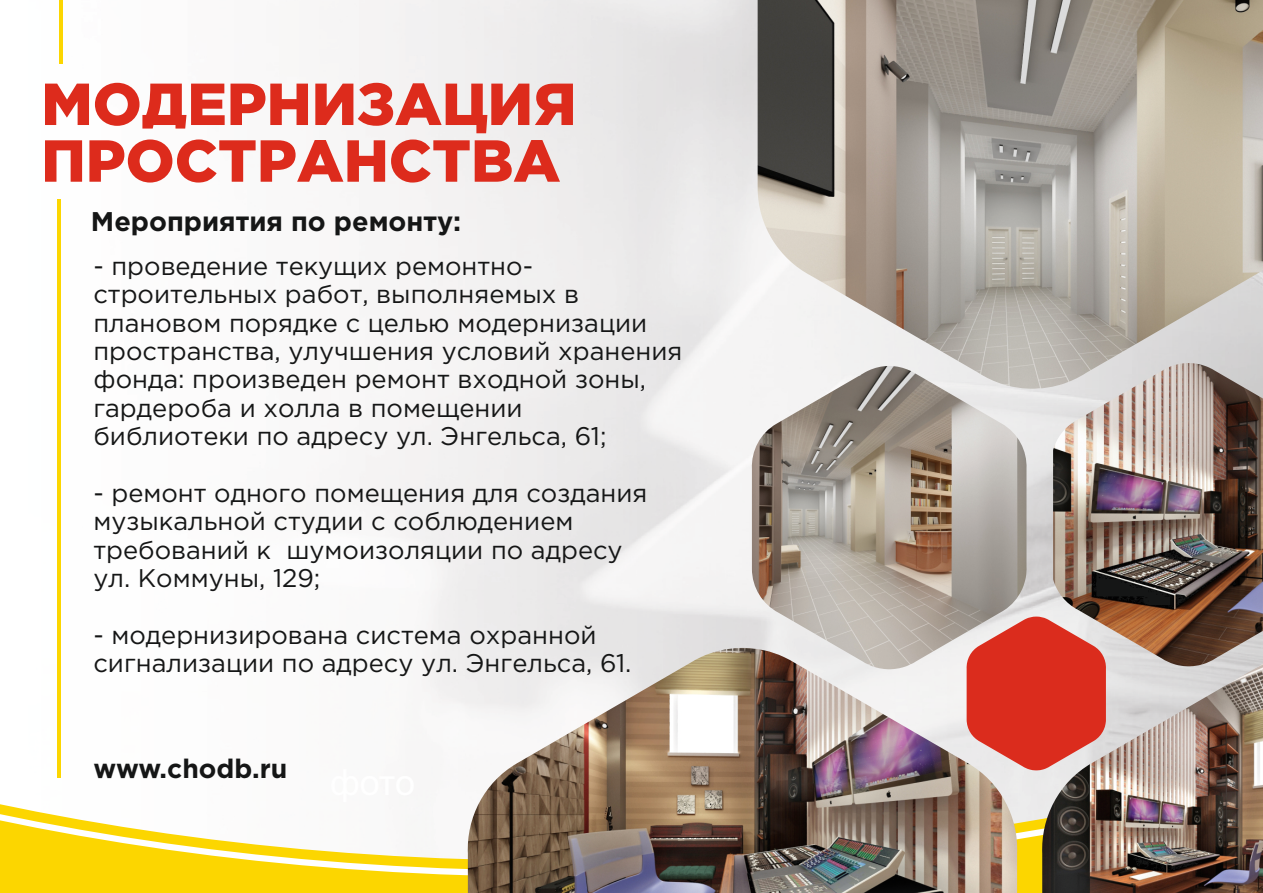
<style>
.page{position:relative;width:1263px;height:893px;background:#fff}
.page>*{position:absolute;margin:0;border:0;box-sizing:border-box;transform-origin:0 0}
.t1{font:700 27px "Gotham Pro";color:#151616}
.t2{font:700 26.55px "Gotham Pro";color:#151616}
.t3{font:25.5px/28.3px "Gotham Pro";color:#151616}
</style>
<div class="page">
<img style="left:59px;top:0;width:994px;height:709px">
<div style="left:0;top:877px;width:1041px;height:16px;background:#fcd600"></div>
<svg style="left:0;top:770px;width:1041px;height:107px"></svg>
<img style="left:1053px;top:389px;width:210px;height:275px">
<img style="left:466px;top:648px;width:552px;height:245px">
<img style="left:1041px;top:664px;width:222px;height:229px">
<img style="left:758px;top:0;width:505px;height:389px">
<img style="left:751px;top:366px;width:276px;height:303px">
<svg style="left:966px;top:617px;width:140px;height:153px;background:#dc5549"></svg>
<hr style="left:57px;top:199px;width:4px;height:579px;background:#fcd600">
<hr style="left:60px;top:0;width:3px;height:64px;background:#fcd600">
<svg style="left:45px;top:83px;width:528px;height:100px"></svg>
<p class="t1" style="left:91px;top:211px;width:372px">Мероприятия по ремонту:</p>
<p class="t3" style="left:93px;top:253px;width:590px">- проведение текущих ремонтно&shy;строительных работ, выполняемых в плановом порядке с целью модернизации пространства, улучшения условий хранения фонда: произведен ремонт входной зоны, гардероба и холла в помещении библиотеки по адресу ул. Энгельса, 61;</p>
<p class="t3" style="left:93px;top:481px;width:555px">- ремонт одного помещения для создания музыкальной студии с соблюдением требований к шумоизоляции по адресу ул. Коммуны, 129;</p>
<p class="t3" style="left:93px;top:622px;width:539px">- модернизирована система охранной сигнализации по адресу ул. Энгельса, 61.</p>
<p class="t2" style="left:93px;top:758px;width:195px">www.chodb.ru</p>
</div>
